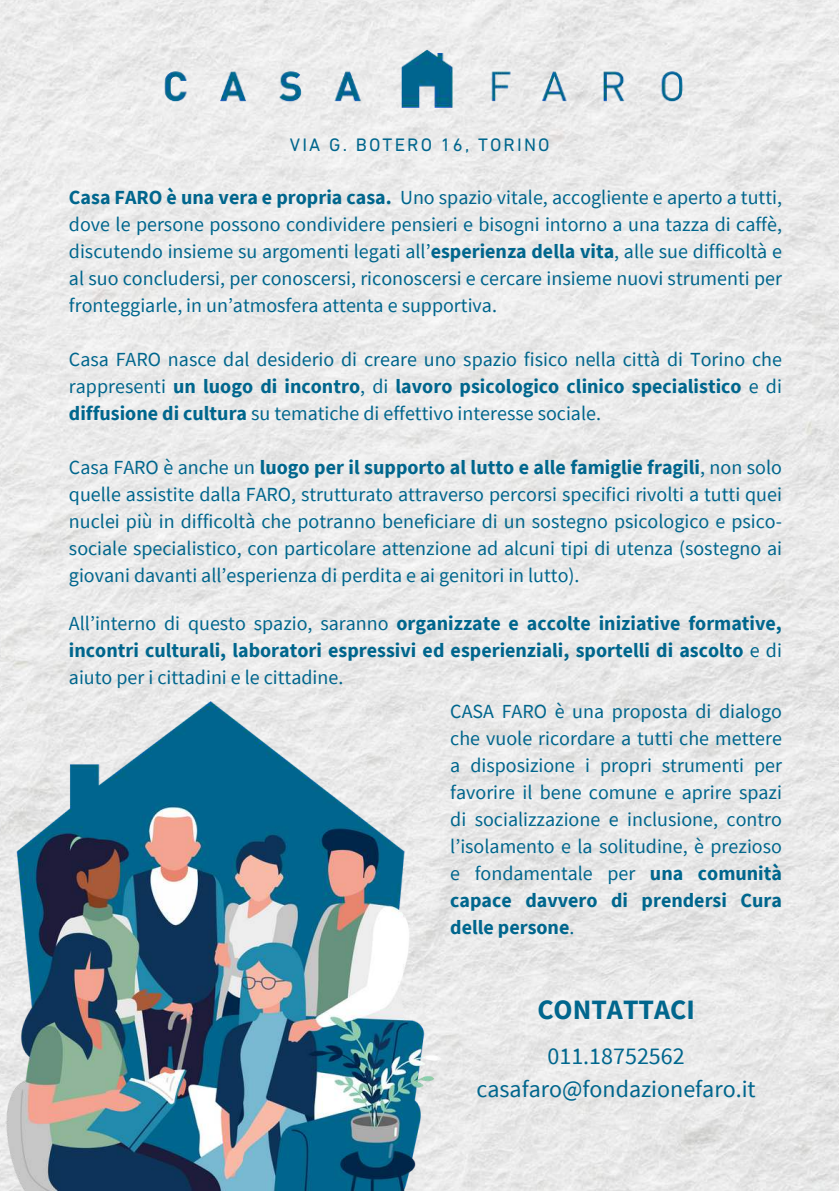
<style>
.page{position:relative;width:839px;height:1191px;background:#fff}
.page>*{position:absolute;margin:0;border:0;box-sizing:border-box;transform-origin:0 0}
.t1{font:700 28px "Source Sans Pro";color:#00668d}
.t2{font:24px/33px "Source Sans Pro";color:#00668d;text-align:center}
.t3{font:20px/27px "Source Sans Pro";color:#00668d;text-align:justify}
.t4{font:700 20px/27px "Source Sans Pro";color:#00668d;text-align:justify}
.t5{font:18.4px "DIN Next LT Pro";letter-spacing:.115em;color:#00668d}
.s1{font-weight:700}
.s2{font-weight:400}
</style>
<div class="page">
<img style="left:0;top:0;width:838px;height:1191px">
<img style="left:0;top:689px;width:468px;height:501px">
<img style="left:95px;top:20px;width:660px;height:129px">
<p class="t5" style="left:290px;top:134px;width:261px">VIA G. BOTERO 16, TORINO</p>
<p class="t3" style="left:69px;top:184px;width:714px"><span class="s1">Casa FARO è una vera e propria casa.</span> Uno spazio vitale, accogliente e aperto a tutti, dove le persone possono condividere pensieri e bisogni intorno a una tazza di caffè, discutendo insieme su argomenti legati all’<span class="s1">esperienza della vita</span>, alle sue difficoltà e al suo concludersi, per conoscersi, riconoscersi e cercare insieme nuovi strumenti per fronteggiarle, in un’atmosfera attenta e supportiva.</p>
<p class="t3" style="left:69px;top:346px;width:714px">Casa FARO nasce dal desiderio di creare uno spazio fisico nella città di Torino che rappresenti <span class="s1">un luogo di incontro</span>, di <span class="s1">lavoro psicologico clinico specialistico</span> e di <span class="s1">diffusione di cultura</span> su tematiche di effettivo interesse sociale.</p>
<p class="t3" style="left:69px;top:454px;width:714px">Casa FARO è anche un <span class="s1">luogo per il supporto al lutto e alle famiglie fragili</span>, non solo quelle assistite dalla FARO, strutturato attraverso percorsi specifici rivolti a tutti quei nuclei più in difficoltà che potranno beneficiare di un sostegno psicologico e psico&shy;sociale specialistico, con particolare attenzione ad alcuni tipi di utenza (sostegno ai giovani davanti all’esperienza di perdita e ai genitori in lutto).</p>
<p class="t4" style="left:69px;top:609px;width:714px"><span class="s2">All’interno di questo spazio, saranno</span> organizzate e accolte iniziative formative, incontri culturali, laboratori espressivi ed esperienziali, sportelli di ascolto <span class="s2">e di aiuto per i cittadini e le cittadine.</span></p>
<p class="t3" style="left:450px;top:698px;width:333px">CASA FARO è una proposta di dialogo che vuole ricordare a tutti che mettere a disposizione i propri strumenti per favorire il bene comune e aprire spazi di socializzazione e inclusione, contro l’isolamento e la solitudine, è prezioso e fondamentale per <span class="s1">una comunità capace davvero di prendersi Cura delle persone</span>.</p>
<h1 class="t1" style="left:537px;top:990px;width:159px">CONTATTACI</h1>
<p class="t2" style="left:476px;top:1040px;width:281px">011.18752562 casafaro@fondazionefaro.it</p>
</div>
